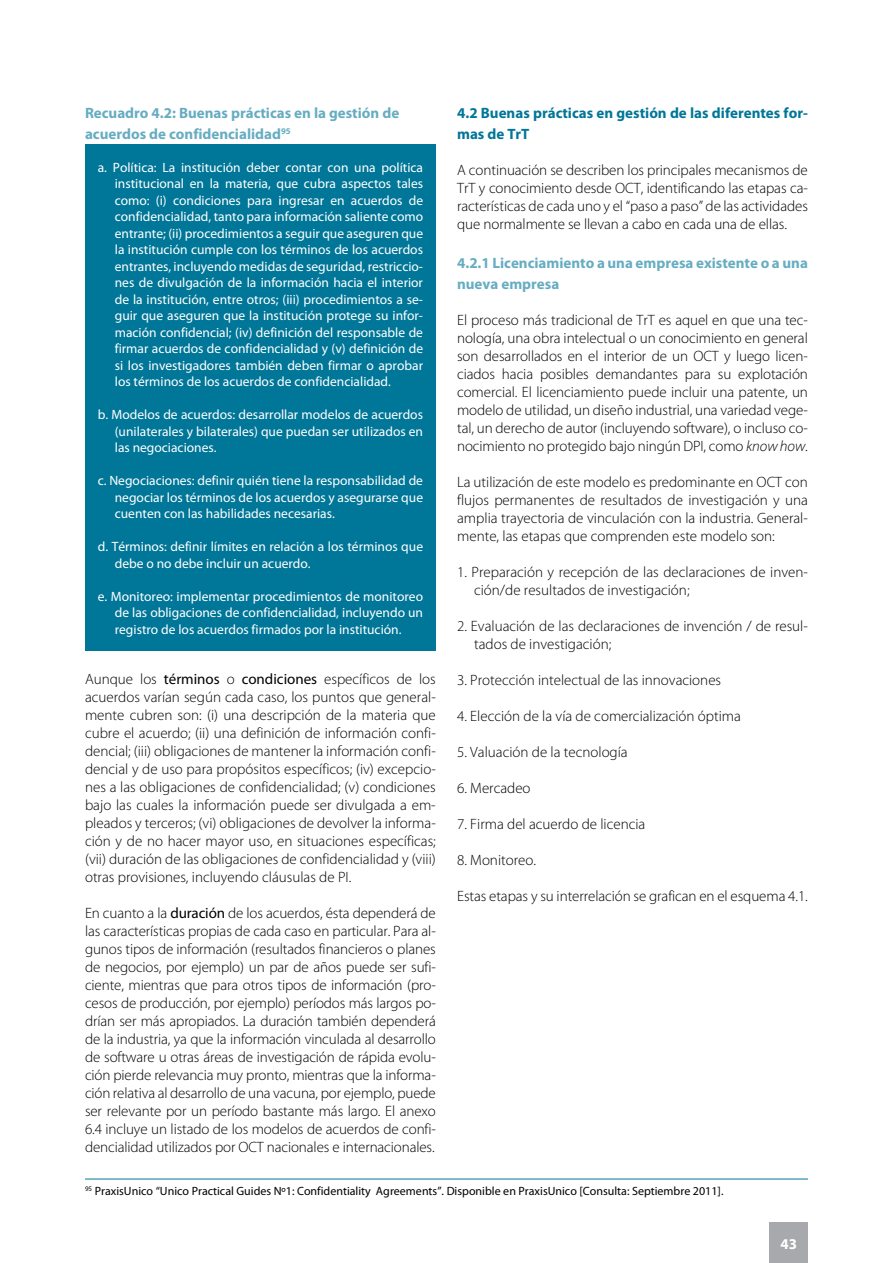
<style>
.page{position:relative;width:893px;height:1263px;background:#fff}
.page>*{position:absolute;margin:0;border:0;box-sizing:border-box;transform-origin:0 0}
.t1{font:300 15px/18px "Myriad Pro";color:#000;text-align:justify}
.t2{font:700 15px/21px "Myriad Pro";color:#66adc1}
.t3{font:700 15px/21px "Myriad Pro";color:#007698}
.t4{font:700 15px "Myriad Pro";color:#fff}
.t5{font:13.5px/16.5px "Myriad Pro";color:#fff;text-align:justify}
.t6{font:12px "Myriad Pro";color:#000}
.s1{font-weight:400}
.s2{font-style:italic}
</style>
<div class="page">
<div style="left:770px;top:1222px;width:38px;height:41px;background:#a7a9ac"></div>
<div style="left:85px;top:145px;width:351px;height:506px;background:#007698"></div>
<hr style="left:85px;top:1179px;width:723px;height:1px;background:#007698">
<p class="t2" style="left:85px;top:102px;width:316px">Recuadro 4.2: Buenas prácticas en la gestión de acuerdos de confidencialidad<sup>95</sup></p>
<p class="t5" style="left:115px;top:159px;width:310px;text-indent:-17px">a. Política: La institución deber contar con una política institucional en la materia, que cubra aspectos tales como: (i) condiciones para ingresar en acuerdos de confidencialidad, tanto para información saliente como entrante; (ii) procedimientos a seguir que aseguren que la institución cumple con los términos de los acuerdos entrantes, incluyendo medidas de seguridad, restriccio&shy;nes de divulgación de la información hacia el interior de la institución, entre otros; (iii) procedimientos a se&shy;guir que aseguren que la institución protege su infor&shy;mación confidencial; (iv) definición del responsable de firmar acuerdos de confidencialidad y (v) definición de si los investigadores también deben firmar o aprobar los términos de los acuerdos de confidencialidad.</p>
<p class="t5" style="left:115px;top:406px;width:310px;text-indent:-17px">b. Modelos de acuerdos: desarrollar modelos de acuerdos (unilaterales y bilaterales) que puedan ser utilizados en las negociaciones.</p>
<p class="t5" style="left:115px;top:472px;width:310px;text-indent:-17px">c. Negociaciones: definir quién tiene la responsabilidad de negociar los términos de los acuerdos y asegurarse que cuenten con las habilidades necesarias.</p>
<p class="t5" style="left:115px;top:538px;width:310px;text-indent:-17px">d. Términos: definir límites en relación a los términos que debe o no debe incluir un acuerdo.</p>
<p class="t5" style="left:115px;top:588px;width:310px;text-indent:-17px">e. Monitoreo: implementar procedimientos de monitoreo de las obligaciones de confidencialidad, incluyendo un registro de los acuerdos firmados por la institución.</p>
<p class="t1" style="left:85px;top:670px;width:352px">Aunque los <span class="s1">términos</span> o <span class="s1">condiciones</span> específicos de los acuerdos varían según cada caso, los puntos que general&shy;mente cubren son: (i) una descripción de la materia que cubre el acuerdo; (ii) una definición de información confi&shy;dencial; (iii) obligaciones de mantener la información confi&shy;dencial y de uso para propósitos específicos; (iv) excepcio&shy;nes a las obligaciones de confidencialidad; (v) condiciones bajo las cuales la información puede ser divulgada a em&shy;pleados y terceros; (vi) obligaciones de devolver la informa&shy;ción y de no hacer mayor uso, en situaciones específicas; (vii) duración de las obligaciones de confidencialidad y (viii) otras provisiones, incluyendo cláusulas de PI.</p>
<p class="t1" style="left:85px;top:904px;width:352px">En cuanto a la <span class="s1">duración</span> de los acuerdos, ésta dependerá de las características propias de cada caso en particular. Para al&shy;gunos tipos de información (resultados financieros o planes de negocios, por ejemplo) un par de años puede ser sufi&shy;ciente, mientras que para otros tipos de información (pro&shy;cesos de producción, por ejemplo) períodos más largos po&shy;drían ser más apropiados. La duración también dependerá de la industria, ya que la información vinculada al desarrollo de software u otras áreas de investigación de rápida evolu&shy;ción pierde relevancia muy pronto, mientras que la informa&shy;ción relativa al desarrollo de una vacuna, por ejemplo, puede ser relevante por un período bastante más largo. El anexo 6.4 incluye un listado de los modelos de acuerdos de confi&shy;dencialidad utilizados por OCT nacionales e internacionales.</p>
<p class="t3" style="left:457px;top:102px;width:352px">4.2 Buenas prácticas en gestión de las diferentes for&shy;mas de TrT</p>
<p class="t1" style="left:457px;top:160px;width:352px">A continuación se describen los principales mecanismos de TrT y conocimiento desde OCT, identificando las etapas ca&shy;racterísticas de cada uno y el “paso a paso” de las actividades que normalmente se llevan a cabo en cada una de ellas.</p>
<p class="t2" style="left:457px;top:252px;width:352px">4.2.1 Licenciamiento a una empresa existente o a una nueva empresa</p>
<p class="t1" style="left:457px;top:310px;width:352px">El proceso más tradicional de TrT es aquel en que una tec&shy;nología, una obra intelectual o un conocimiento en general son desarrollados en el interior de un OCT y luego licen&shy;ciados hacia posibles demandantes para su explotación comercial. El licenciamiento puede incluir una patente, un modelo de utilidad, un diseño industrial, una variedad vege&shy;tal, un derecho de autor (incluyendo software), o incluso co&shy;nocimiento no protegido bajo ningún DPI, como <span class="s2">know how</span>.</p>
<p class="t1" style="left:457px;top:472px;width:352px">La utilización de este modelo es predominante en OCT con flujos permanentes de resultados de investigación y una amplia trayectoria de vinculación con la industria. General&shy;mente, las etapas que comprenden este modelo son:</p>
<p class="t1" style="left:474px;top:562px;width:335px;text-indent:-17px">1. Preparación y recepción de las declaraciones de inven&shy;ción/de resultados de investigación;</p>
<p class="t1" style="left:474px;top:616px;width:335px;text-indent:-17px">2. Evaluación de las declaraciones de invención / de resul&shy;tados de investigación;</p>
<p class="t1" style="left:457px;top:670px;width:266px">3. Protección intelectual de las innovaciones</p>
<p class="t1" style="left:457px;top:706px;width:285px">4. Elección de la vía de comercialización óptima</p>
<p class="t1" style="left:457px;top:742px;width:172px">5. Valuación de la tecnología</p>
<p class="t1" style="left:457px;top:778px;width:75px">6. Mercadeo</p>
<p class="t1" style="left:457px;top:814px;width:190px">7. Firma del acuerdo de licencia</p>
<p class="t1" style="left:457px;top:850px;width:80px">8. Monitoreo.</p>
<p class="t1" style="left:457px;top:886px;width:352px">Estas etapas y su interrelación se grafican en el esquema 4.1.</p>
<p class="t6" style="left:85px;top:1183px;width:640px"><sup>95</sup> PraxisUnico “Unico Practical Guides Nº1: Confidentiality Agreements”. Disponible en PraxisUnico [Consulta: Septiembre 2011].</p>
<p class="t4" style="left:780px;top:1234px;width:18px">43</p>
</div>
